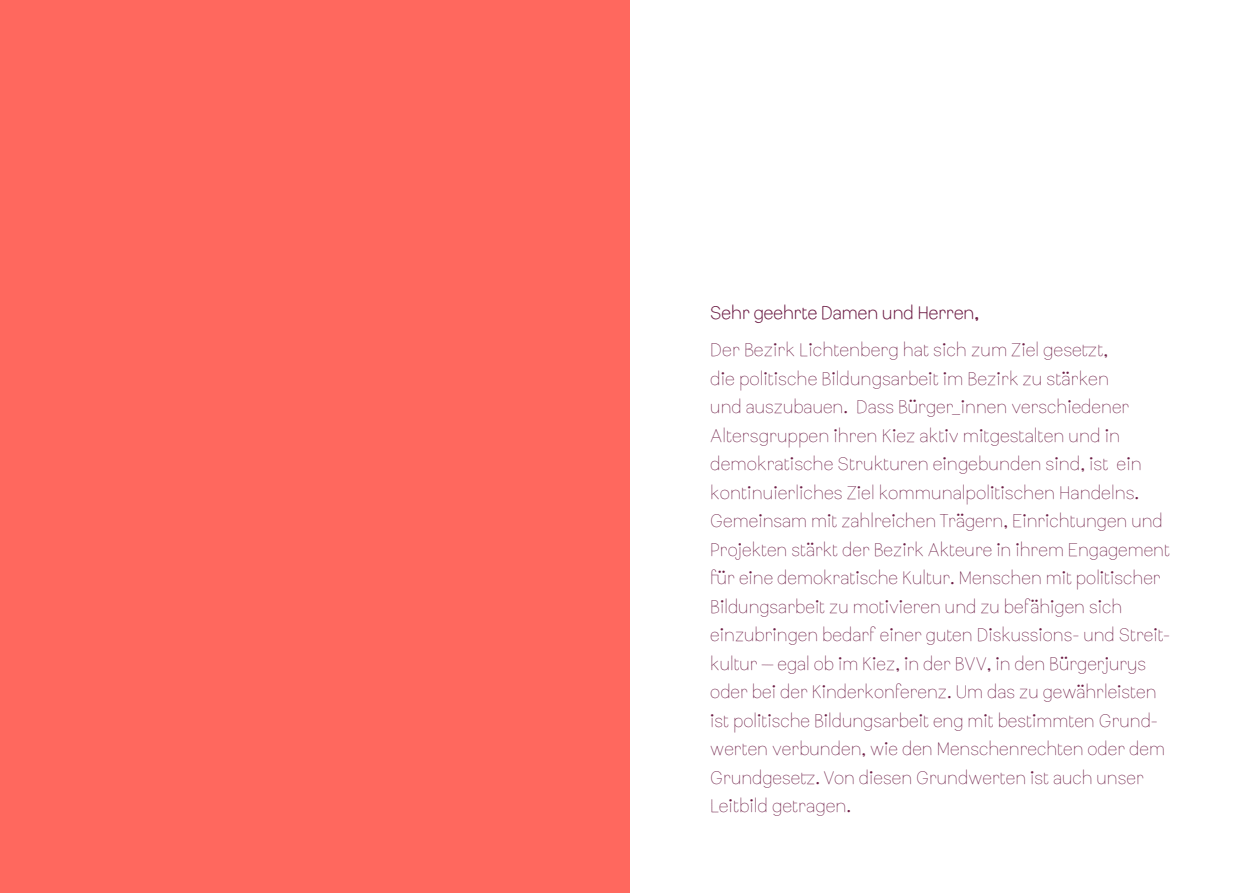
<style>
.page{position:relative;width:1259px;height:893px;background:#fff}
.page>*{position:absolute;margin:0;border:0;box-sizing:border-box;transform-origin:0 0}
.t1{font:18px/28.5px "Crayon 18 Light";color:#6e1e46}
.t2{font:18px/28.5px "Crayon 18 Light ext 05";color:#6e1e46}
.t3{font:18px "Crayon 18 Regular";color:#6e1e46}
</style>
<div class="page">
<div style="left:0;top:0;width:629px;height:893px;background:#ff685e"></div>
<p class="t3" style="left:710px;top:302px;width:270px">Sehr geehrte Damen und Herren,</p>
<p class="t2" style="left:710px;top:336px;width:400px">Der Bezirk Lichtenberg hat sich zum Ziel gesetzt, die politische Bildungsarbeit im Bezirk zu stärken</p>
<p class="t1" style="left:710px;top:393px;width:420px">und auszubauen. Dass Bürger_innen verschiedener</p>
<p class="t2" style="left:710px;top:422px;width:433px">Altersgruppen ihren Kiez aktiv mitgestalten und in demokratische Strukturen eingebunden sind, ist ein kontinuierliches Ziel kommunalpolitischen Handelns.</p>
<p class="t1" style="left:710px;top:507px;width:461px">Gemeinsam mit zahlreichen Trägern, Einrichtungen und Projekten stärkt der Bezirk Akteure in ihrem Engagement für eine demokratische Kultur. Menschen mit politischer Bildungsarbeit zu motivieren und zu befähigen sich einzubringen bedarf einer guten Diskussions- und Streit&shy;kultur — egal ob im Kiez, in der BVV, in den Bürgerjurys oder bei der Kinderkonferenz. Um das zu gewährleisten ist politische Bildungsarbeit eng mit bestimmten Grund&shy;werten verbunden, wie den Menschenrechten oder dem Grundgesetz. Von diesen Grundwerten ist auch unser</p>
<p class="t2" style="left:710px;top:792px;width:143px">Leitbild getragen.</p>
</div>
